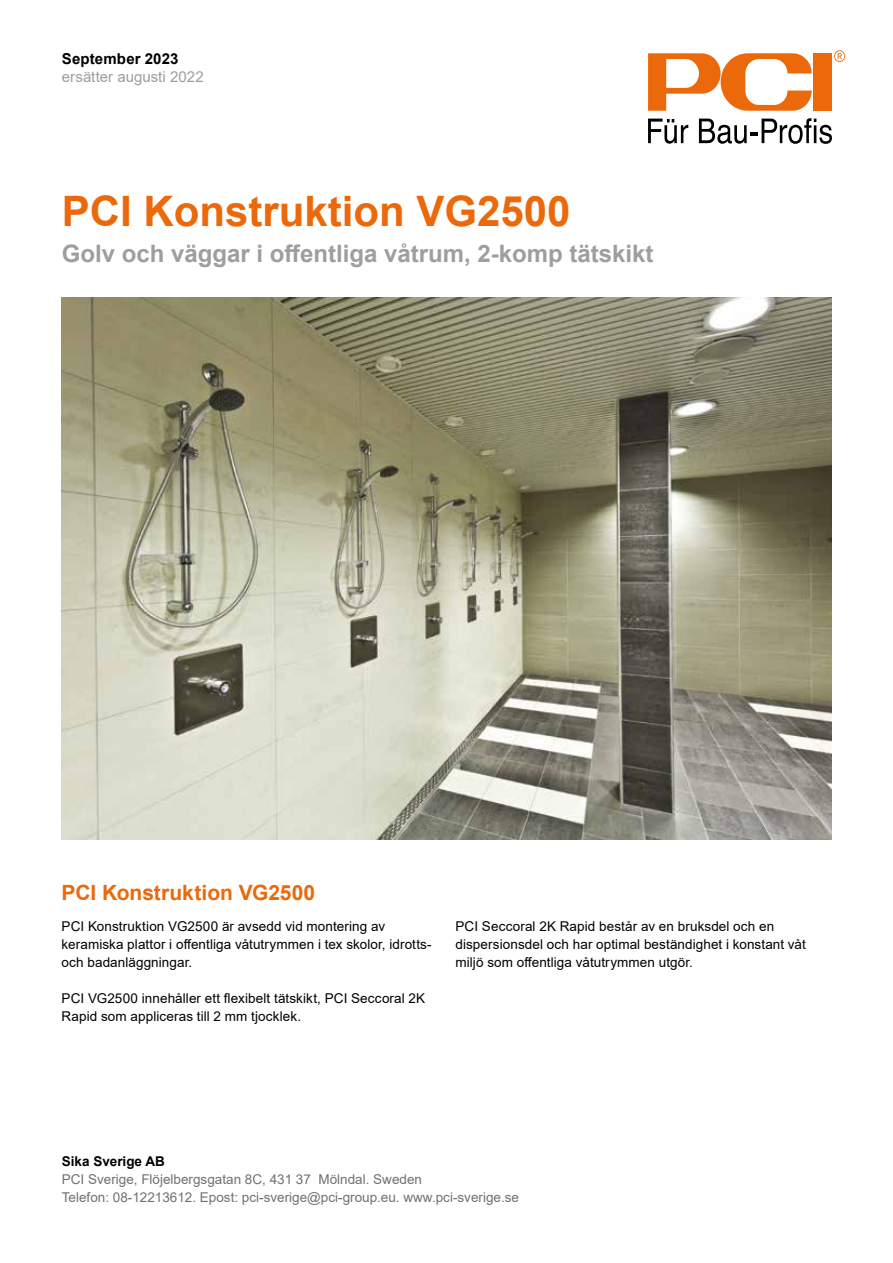
<style>
.page{position:relative;width:893px;height:1263px;background:#fff}
.page>*{position:absolute;margin:0;border:0;box-sizing:border-box;transform-origin:0 0}
.t1{font:700 42px "Arial";color:#eb690b}
.t2{font:700 24px "Arial";color:#9c9e9f}
.t3{font:700 21px "Arial";color:#eb690b}
.t4{font:15px "Arial";letter-spacing:.005em;color:#9c9e9f}
.t5{font:700 15px "Arial";letter-spacing:.01em;color:#000}
.t6{font:13.5px/18px "Arial";letter-spacing:.005em;color:#000}
.t7{font:13.5px/18px "Arial";color:#707172}
.t8{font:700 13.5px "Arial";color:#000}
</style>
<div class="page">
<img style="left:62px;top:298px;width:769px;height:542px">
<div style="left:814px;top:53px;width:18px;height:58px;background:#eb690b"></div>
<svg style="left:648px;top:53px;width:164px;height:58px"></svg>
<svg style="left:648px;top:119px;width:40px;height:25px"></svg>
<svg style="left:699px;top:118px;width:133px;height:26px"></svg>
<svg style="left:834px;top:50px;width:11px;height:12px"></svg>
<p class="t5" style="left:62px;top:48px;width:118px">September 2023</p>
<p class="t4" style="left:62px;top:66px;width:143px">ersätter augusti 2022</p>
<h1 class="t1" style="left:62px;top:182px;width:510px">PCI Konstruktion VG2500</h1>
<h2 class="t2" style="left:62px;top:237px;width:593px">Golv och väggar i offentliga våtrum, 2-komp tätskikt</h2>
<h3 class="t3" style="left:62px;top:878px;width:255px">PCI Konstruktion VG2500</h3>
<p class="t6" style="left:62px;top:917px;width:372px">PCI Konstruktion VG2500 är avsedd vid montering av keramiska plattor i offentliga våtutrymmen i tex skolor, idrotts&shy;och badanläggningar.</p>
<p class="t6" style="left:62px;top:989px;width:365px">PCI VG2500 innehåller ett flexibelt tätskikt, PCI Seccoral 2K<br>Rapid som appliceras till 2 mm tjocklek.</p>
<p class="t6" style="left:455px;top:917px;width:352px">PCI Seccoral 2K Rapid består av en bruksdel och en dispersionsdel och har optimal beständighet i konstant våt miljö som offentliga våtutrymmen utgör.</p>
<p class="t8" style="left:62px;top:1151px;width:105px">Sika Sverige AB</p>
<p class="t7" style="left:62px;top:1170px;width:459px">PCI Sverige, Flöjelbergsgatan 8C, 431 37 Mölndal. Sweden<br>Telefon: 08-12213612. Epost: pci-sverige@pci-group.eu. www.pci-sverige.se</p>
</div>
